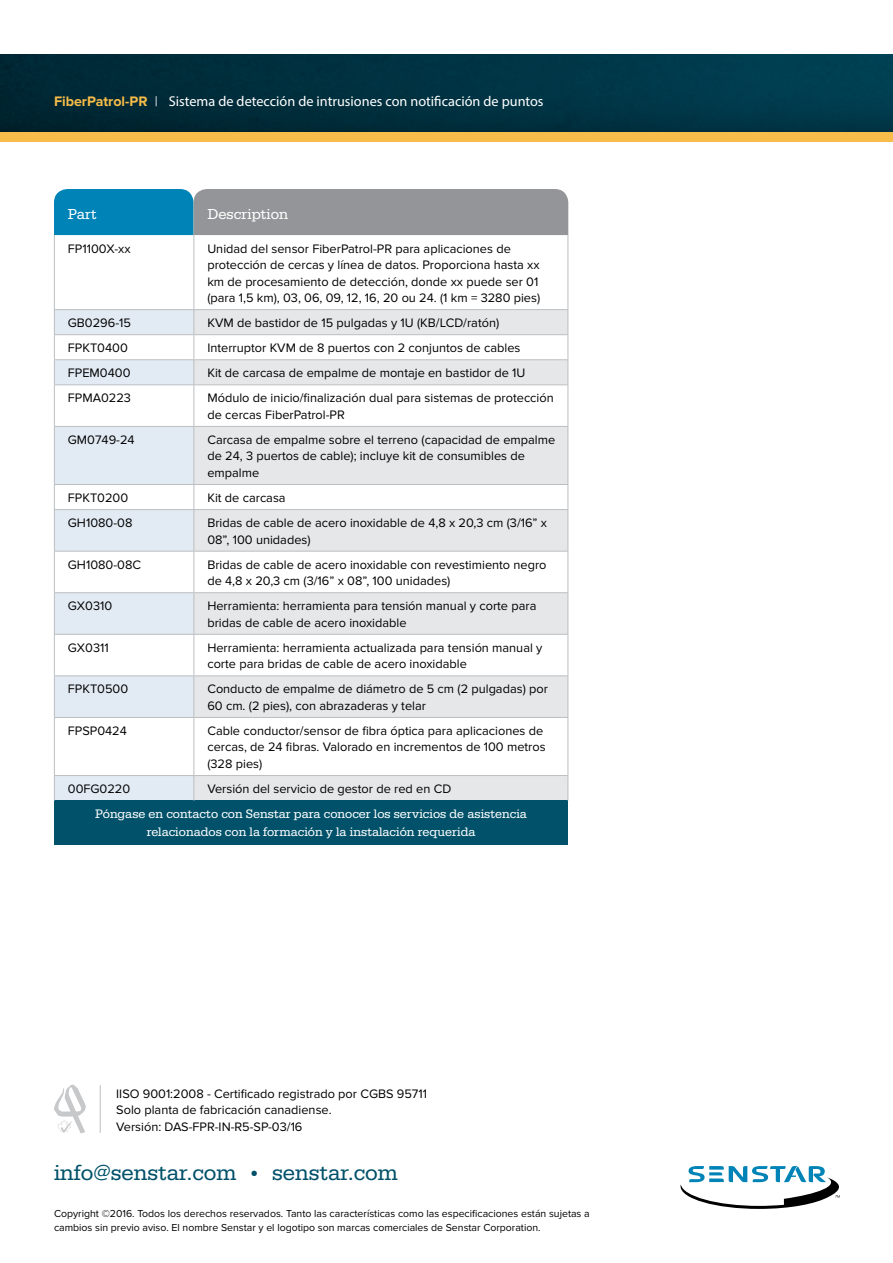
<style>
.page{position:relative;width:893px;height:1263px;background:#fff}
.page>*{position:absolute;margin:0;border:0;box-sizing:border-box;transform-origin:0 0}
.t1{font:22.5px "Serifa";color:#005169}
.t2{font:15px "Serifa";color:#fff}
.t3{font:14.25px "Myriad Pro";color:#fff}
.t4{font:12.75px/16.5px "Proxima Nova";color:#000}
.t5{font:12.75px/18px "Serifa";color:#fff;text-align:center}
.t6{font:10.5px/13.5px "Proxima Nova";color:#000}
.s1{font-family:"Proxima Nova";font-weight:700;color:#f7bc49}
.s2{font-family:"Proxima Nova"}
.s3{font-size:19.5px}
</style>
<div class="page">
<svg style="left:54px;top:189px;width:514px;height:46px;background:#6c90a0"></svg>
<svg style="left:55px;top:310px;width:139px;height:491px;fill:#e2eaf3"></svg>
<svg style="left:195px;top:310px;width:373px;height:491px;fill:#e6e7e8"></svg>
<svg style="left:55px;top:335px;width:513px;height:91px"></svg>
<div style="left:54px;top:801px;width:514px;height:44px;background:#005169"></div>
<hr style="left:194px;top:235px;width:1px;height:74px;background:#bcbec0">
<svg style="left:194px;top:485px;width:1px;height:24px"></svg>
<hr style="left:194px;top:551px;width:1px;height:41px;background:#bcbec0">
<hr style="left:194px;top:635px;width:1px;height:40px;background:#bcbec0">
<hr style="left:194px;top:718px;width:1px;height:57px;background:#bcbec0">
<svg style="left:194px;top:776px;width:1px;height:25px"></svg>
<hr style="left:54px;top:309px;width:140px;height:1px;background:#bcbec0">
<hr style="left:194px;top:309px;width:374px;height:1px;background:#bcbec0">
<hr style="left:54px;top:775px;width:140px;height:1px;background:#bcbec0">
<hr style="left:194px;top:775px;width:374px;height:1px;background:#bcbec0">
<hr style="left:54px;top:235px;width:1px;height:74px;background:#bcbec0">
<hr style="left:568px;top:235px;width:1px;height:74px;background:#bcbec0">
<svg style="left:54px;top:485px;width:1px;height:24px"></svg>
<svg style="left:568px;top:485px;width:1px;height:24px"></svg>
<hr style="left:54px;top:551px;width:1px;height:41px;background:#bcbec0">
<hr style="left:568px;top:551px;width:1px;height:41px;background:#bcbec0">
<hr style="left:54px;top:635px;width:1px;height:40px;background:#bcbec0">
<hr style="left:568px;top:635px;width:1px;height:40px;background:#bcbec0">
<hr style="left:54px;top:718px;width:1px;height:57px;background:#bcbec0">
<hr style="left:568px;top:718px;width:1px;height:57px;background:#bcbec0">
<svg style="left:54px;top:776px;width:1px;height:25px"></svg>
<svg style="left:568px;top:776px;width:1px;height:25px"></svg>
<hr style="left:54px;top:334px;width:140px;height:1px;background:#bcbec0">
<svg style="left:54px;top:310px;width:1px;height:74px"></svg>
<hr style="left:54px;top:359px;width:140px;height:1px;background:#bcbec0">
<hr style="left:54px;top:384px;width:140px;height:1px;background:#bcbec0">
<hr style="left:54px;top:385px;width:1px;height:41px;background:#bcbec0">
<hr style="left:54px;top:426px;width:140px;height:1px;background:#bcbec0">
<hr style="left:54px;top:427px;width:1px;height:57px;background:#bcbec0">
<hr style="left:54px;top:484px;width:140px;height:1px;background:#bcbec0">
<hr style="left:54px;top:509px;width:140px;height:1px;background:#bcbec0">
<hr style="left:54px;top:510px;width:1px;height:41px;background:#bcbec0">
<hr style="left:54px;top:551px;width:140px;height:1px;background:#bcbec0">
<hr style="left:54px;top:592px;width:140px;height:1px;background:#bcbec0">
<hr style="left:54px;top:593px;width:1px;height:41px;background:#bcbec0">
<hr style="left:54px;top:634px;width:140px;height:1px;background:#bcbec0">
<hr style="left:54px;top:675px;width:140px;height:1px;background:#bcbec0">
<hr style="left:54px;top:676px;width:1px;height:41px;background:#bcbec0">
<hr style="left:54px;top:717px;width:140px;height:1px;background:#bcbec0">
<hr style="left:194px;top:334px;width:374px;height:1px;background:#bcbec0">
<svg style="left:194px;top:310px;width:1px;height:74px"></svg>
<svg style="left:568px;top:310px;width:1px;height:74px"></svg>
<hr style="left:194px;top:359px;width:374px;height:1px;background:#bcbec0">
<hr style="left:194px;top:384px;width:374px;height:1px;background:#bcbec0">
<hr style="left:194px;top:385px;width:1px;height:41px;background:#bcbec0">
<hr style="left:568px;top:385px;width:1px;height:41px;background:#bcbec0">
<hr style="left:194px;top:426px;width:374px;height:1px;background:#bcbec0">
<hr style="left:194px;top:427px;width:1px;height:57px;background:#bcbec0">
<hr style="left:568px;top:427px;width:1px;height:57px;background:#bcbec0">
<hr style="left:194px;top:484px;width:374px;height:1px;background:#bcbec0">
<hr style="left:194px;top:509px;width:374px;height:1px;background:#bcbec0">
<hr style="left:194px;top:510px;width:1px;height:41px;background:#bcbec0">
<hr style="left:568px;top:510px;width:1px;height:41px;background:#bcbec0">
<hr style="left:194px;top:551px;width:374px;height:1px;background:#bcbec0">
<hr style="left:194px;top:592px;width:374px;height:1px;background:#bcbec0">
<hr style="left:194px;top:593px;width:1px;height:41px;background:#bcbec0">
<hr style="left:568px;top:593px;width:1px;height:41px;background:#bcbec0">
<hr style="left:194px;top:634px;width:374px;height:1px;background:#bcbec0">
<hr style="left:194px;top:675px;width:374px;height:1px;background:#bcbec0">
<hr style="left:194px;top:676px;width:1px;height:41px;background:#bcbec0">
<hr style="left:568px;top:676px;width:1px;height:41px;background:#bcbec0">
<hr style="left:194px;top:717px;width:374px;height:1px;background:#bcbec0">
<svg style="left:681px;top:1166px;width:159px;height:43px"></svg>
<svg style="left:54px;top:1084px;width:32px;height:49px"></svg>
<hr style="left:100px;top:1085px;width:1px;height:48px;background:#bcbec0">
<img style="left:0;top:54px;width:893px;height:78px">
<div style="left:0;top:132px;width:893px;height:10px;background:#f7bc49"></div>
<p class="t3" style="left:54px;top:92px;width:491px"><span class="s1">FiberPatrol-PR</span> <span class="s2">|</span> Sistema de detección de intrusiones con notificación de puntos</p>
<p class="t2" style="left:68px;top:205px;width:30px">Part</p>
<p class="t2" style="left:207px;top:205px;width:82px">Description</p>
<p class="t4" style="left:68px;top:240px;width:64px">FP1100X-xx</p>
<p class="t4" style="left:207px;top:240px;width:334px">Unidad del sensor FiberPatrol-PR para aplicaciones de protección de cercas y línea de datos. Proporciona hasta xx km de procesamiento de detección, donde xx puede ser 01 (para 1,5 km), 03, 06, 09, 12, 16, 20 ou 24. (1 km = 3280 pies)</p>
<p class="t4" style="left:68px;top:315px;width:65px">GB0296-15</p>
<p class="t4" style="left:207px;top:315px;width:293px">KVM de bastidor de 15 pulgadas y 1U (KB/LCD/ratón)</p>
<p class="t4" style="left:68px;top:340px;width:61px">FPKT0400</p>
<p class="t4" style="left:207px;top:340px;width:315px">Interruptor KVM de 8 puertos con 2 conjuntos de cables</p>
<p class="t4" style="left:68px;top:365px;width:64px">FPEM0400</p>
<p class="t4" style="left:207px;top:365px;width:319px">Kit de carcasa de empalme de montaje en bastidor de 1U</p>
<p class="t4" style="left:68px;top:390px;width:65px">FPMA0223</p>
<p class="t4" style="left:207px;top:390px;width:348px">Módulo de inicio/finalización dual para sistemas de protección de cercas FiberPatrol-PR</p>
<p class="t4" style="left:68px;top:432px;width:68px">GM0749-24</p>
<p class="t4" style="left:207px;top:432px;width:349px">Carcasa de empalme sobre el terreno (capacidad de empalme de 24, 3 puertos de cable); incluye kit de consumibles de empalme</p>
<p class="t4" style="left:68px;top:490px;width:62px">FPKT0200</p>
<p class="t4" style="left:207px;top:490px;width:80px">Kit de carcasa</p>
<p class="t4" style="left:68px;top:515px;width:66px">GH1080-08</p>
<p class="t4" style="left:207px;top:515px;width:341px">Bridas de cable de acero inoxidable de 4,8 x 20,3 cm (3/16” x<br>08”, 100 unidades)</p>
<p class="t4" style="left:68px;top:556px;width:75px">GH1080-08C</p>
<p class="t4" style="left:207px;top:556px;width:341px">Bridas de cable de acero inoxidable con revestimiento negro de 4,8 x 20,3 cm (3/16” x 08”, 100 unidades)</p>
<p class="t4" style="left:68px;top:598px;width:46px">GX0310</p>
<p class="t4" style="left:207px;top:598px;width:330px">Herramienta: herramienta para tensión manual y corte para bridas de cable de acero inoxidable</p>
<p class="t4" style="left:68px;top:639px;width:42px">GX0311</p>
<p class="t4" style="left:207px;top:639px;width:337px">Herramienta: herramienta actualizada para tensión manual y corte para bridas de cable de acero inoxidable</p>
<p class="t4" style="left:68px;top:681px;width:62px">FPKT0500</p>
<p class="t4" style="left:207px;top:681px;width:342px">Conducto de empalme de diámetro de 5 cm (2 pulgadas) por<br>60 cm. (2 pies), con abrazaderas y telar</p>
<p class="t4" style="left:68px;top:723px;width:60px">FPSP0424</p>
<p class="t4" style="left:207px;top:723px;width:340px">Cable conductor/sensor de fibra óptica para aplicaciones de cercas, de 24 fibras. Valorado en incrementos de 100 metros (328 pies)</p>
<p class="t4" style="left:68px;top:781px;width:64px">00FG0220</p>
<p class="t4" style="left:207px;top:781px;width:245px">Versión del servicio de gestor de red en CD</p>
<p class="t5" style="left:95px;top:805px;width:433px">Póngase en contacto con Senstar para conocer los servicios de asistencia relacionados con la formación y la instalación requerida</p>
<p class="t4" style="left:116px;top:1085px;width:312px">IISO 9001:2008 - Certificado registrado por CGBS 95711<br>Solo planta de fabricación canadiense.<br>Versión: DAS-FPR-IN-R5-SP-03/16</p>
<h1 class="t1" style="left:54px;top:1160px;width:345px">info@senstar.com <span class="s3">•</span> senstar.com</h1>
<p class="t6" style="left:54px;top:1207px;width:537px">Copyright ©2016. Todos los derechos reservados. Tanto las características como las especificaciones están sujetas a cambios sin previo aviso. El nombre Senstar y el logotipo son marcas comerciales de Senstar Corporation.</p>
</div>
